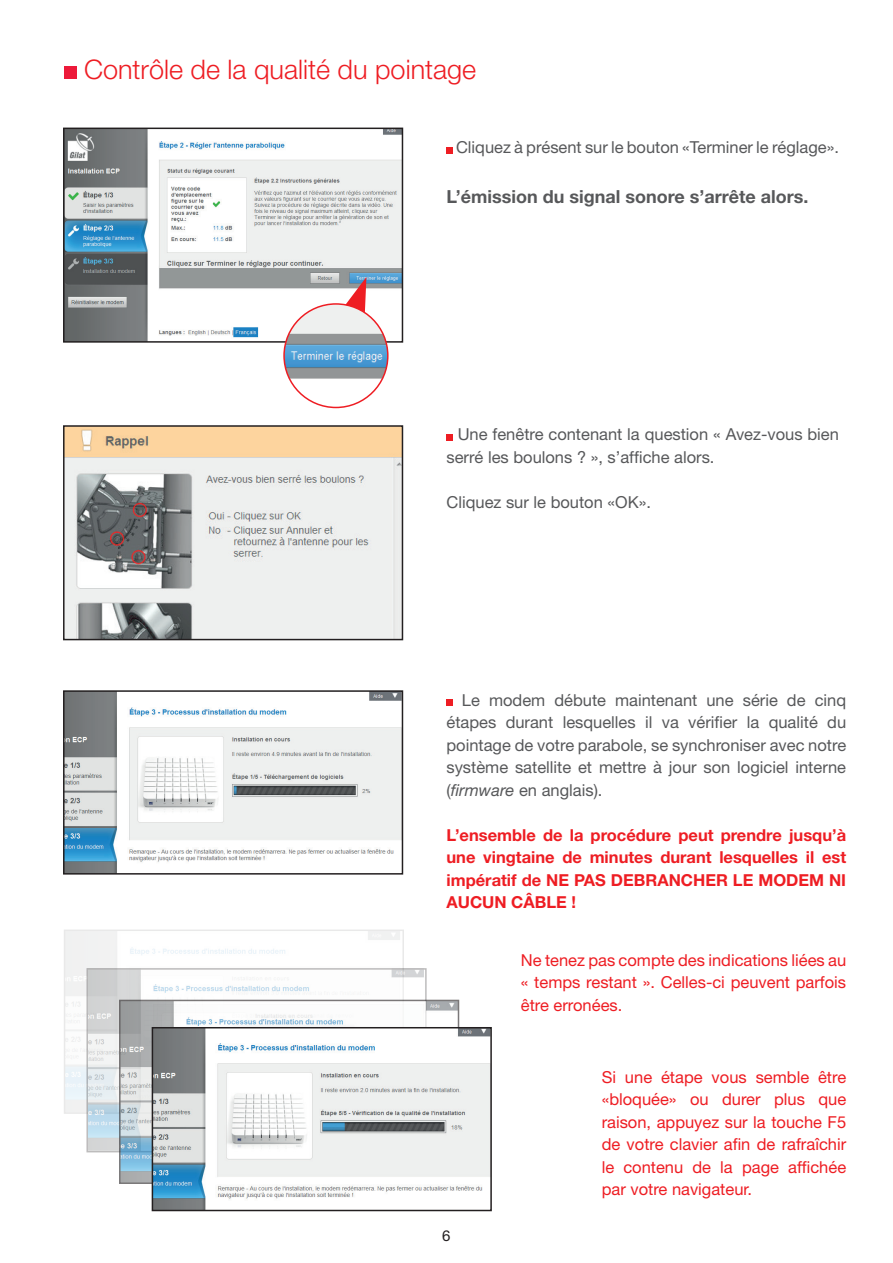
<style>
.page{position:relative;width:893px;height:1263px;background:#fff}
.page>*{position:absolute;margin:0;border:0;box-sizing:border-box;transform-origin:0 0}
.t1{font:300 27px "Helvetica Neue";color:#ee1d23}
.t2{font:700 18px "Helvetica Neue";color:#57585a}
.t3{font:16.5px/22.5px "Helvetica Neue";color:#57585a}
.t4{font:16.5px/22.5px "Helvetica Neue";color:#ee1d23;text-align:justify}
.t5{font:700 16.5px/22.5px "Helvetica Neue";color:#ee1d23;text-align:justify}
.t6{font:15px "Helvetica Neue";color:#231f20}
.s1{font-style:italic}
</style>
<div class="page">
<img style="left:66px;top:131px;width:334px;height:209px">
<div style="left:63px;top:128px;width:340px;height:215px;border:2px solid #231f20"></div>
<img style="left:66px;top:428px;width:334px;height:209px">
<div style="left:63px;top:425px;width:340px;height:215px;border:2px solid #231f20"></div>
<div style="left:446px;top:147px;width:7px;height:6px;background:#ee1d23"></div>
<div style="left:446px;top:434px;width:7px;height:6px;background:#ee1d23"></div>
<svg style="left:343px;top:277px;width:23px;height:36px"></svg>
<img style="left:284px;top:304px;width:104px;height:103px;border-radius:52px">
<div style="left:283px;top:303px;width:106px;height:105px;border:2px solid #ee1d23;border-radius:50%"></div>
<div style="left:64px;top:66px;width:13px;height:13px;background:#ed1a3a"></div>
<img style="left:66px;top:693px;width:334px;height:178px">
<div style="left:63px;top:690px;width:340px;height:184px;border:2px solid #231f20"></div>
<div style="left:446px;top:699px;width:7px;height:7px;background:#ee1d23"></div>
<img style="left:67px;top:932px;width:333px;height:179px">
<img style="left:89px;top:971px;width:335px;height:178px">
<img style="left:122px;top:1003px;width:334px;height:178px">
<img style="left:155px;top:1030px;width:334px;height:178px">
<div style="left:152px;top:1027px;width:340px;height:184px;border:2px solid #231f20"></div>
<h1 class="t1" style="left:84px;top:53px;width:394px">Contrôle de la qualité du pointage</h1>
<p class="t3" style="left:456px;top:136px;width:384px">Cliquez à présent sur le bouton «Terminer le réglage».</p>
<p class="t2" style="left:446px;top:185px;width:363px">L’émission du signal sonore s’arrête alors.</p>
<p class="t3" style="left:446px;top:423px;width:394px;text-indent:11px">Une fenêtre contenant la question « Avez-vous bien serré les boulons ? », s’affiche alors.</p>
<p class="t3" style="left:446px;top:490px;width:206px">Cliquez sur le bouton «OK».</p>
<p class="t3" style="left:446px;top:688px;width:401px;text-align:justify;text-indent:15px">Le modem débute maintenant une série de cinq étapes durant lesquelles il va vérifier la qualité du pointage de votre parabole, se synchroniser avec notre système satellite et mettre à jour son logiciel interne (<span class="s1">firmware</span> en anglais).</p>
<p class="t5" style="left:446px;top:823px;width:401px">L’ensemble de la procédure peut prendre jusqu’à une vingtaine de minutes durant lesquelles il est impératif de NE PAS DEBRANCHER LE MODEM NI AUCUN CÂBLE !</p>
<p class="t4" style="left:521px;top:948px;width:327px">Ne tenez pas compte des indications liées au « temps restant ». Celles-ci peuvent parfois être erronées.</p>
<p class="t6" style="left:442px;top:1226px;width:10px">6</p>
<p class="t4" style="left:602px;top:1065px;width:246px">Si une étape vous semble être «bloquée» ou durer plus que raison, appuyez sur la touche F5 de votre clavier afin de rafraîchir le contenu de la page affichée par votre navigateur.</p>
</div>
